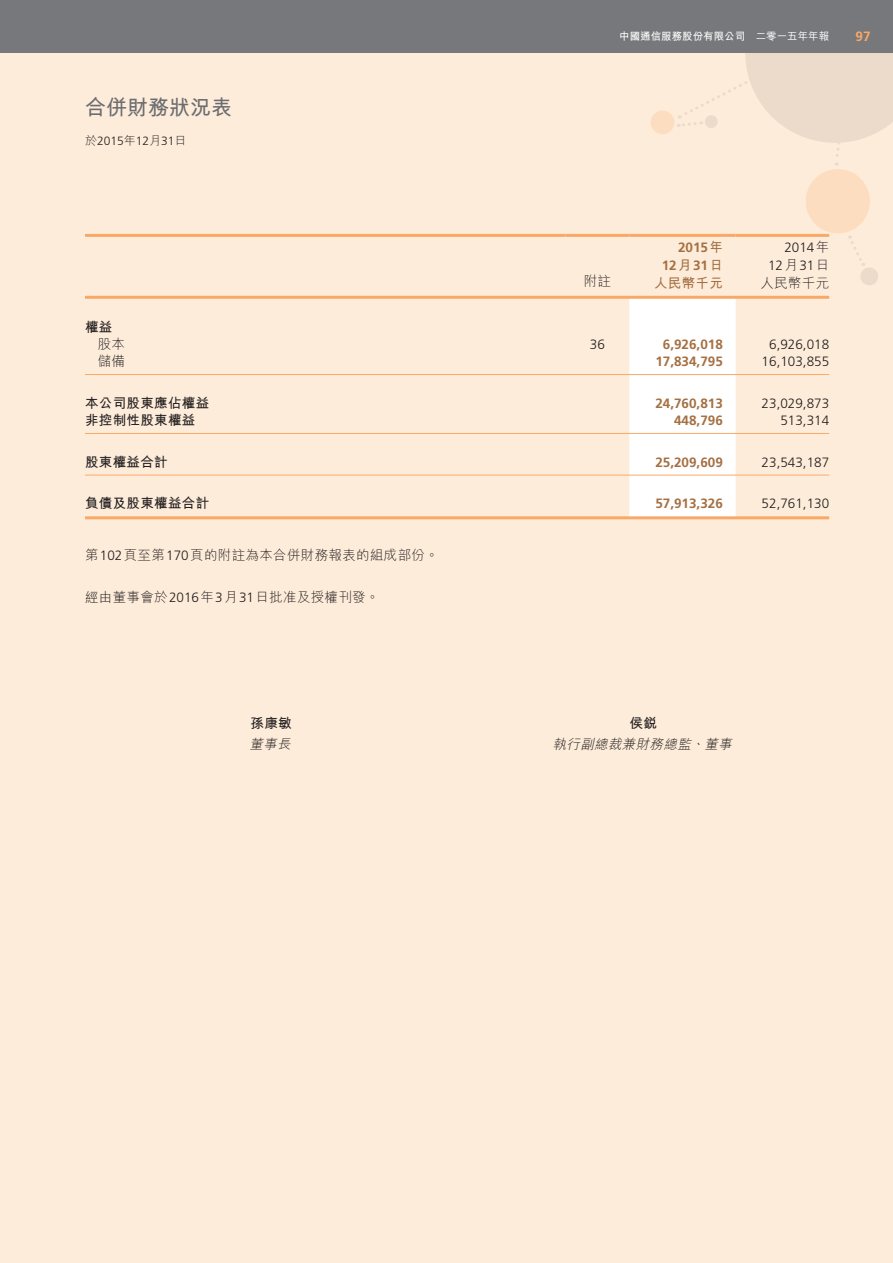
<style>
.page{position:relative;width:893px;height:1263px;background:#fff}
.page>*{position:absolute;margin:0;border:0;box-sizing:border-box;transform-origin:0 0}
.t1{font:700 21px "M Hei HK";color:#6c6d70}
.t2{font:300 13.5px/17.2px "Frutiger LT Std";color:#231f20;text-align:right}
.t3{font:700 13.5px/17.2px "Frutiger LT Std";color:#a57043;text-align:right}
.t4{font:300 13.5px "M Hei HK";letter-spacing:.025em;color:#231f20}
.t5{font:700 13.5px "M Hei HK";letter-spacing:.025em;color:#231f20}
.t6{font:italic 300 13.5px "M Hei HK";color:#231f20}
.t7{font:700 13.5px "M Hei HK";letter-spacing:.025em;color:#a57043}
.t8{font:700 13.5px "Frutiger LT Std";color:#f9a967}
.t9{font:300 12px "Frutiger LT Std";color:#231f20}
.t10{font:700 10.5px "M Hei HK";color:#fff}
.s1{font-family:"M Hei HK"}
.s2{font-weight:500}
.s3{font-family:"Frutiger LT Std"}
</style>
<div class="page">
<div style="left:0;top:46px;width:893px;height:1217px;background:#feecda"></div>
<div style="left:0;top:0;width:893px;height:53px;background:#76787b"></div>
<div style="left:629px;top:299px;width:107px;height:217px;background:#fff"></div>
<hr style="left:85px;top:374px;width:744px;height:1px;background:#f9a967">
<hr style="left:85px;top:433px;width:744px;height:1px;background:#f9a967">
<hr style="left:85px;top:475px;width:744px;height:1px;background:#f9a967">
<hr style="left:85px;top:516px;width:744px;height:3px;background:#f9a967">
<hr style="left:85px;top:296px;width:744px;height:3px;background:#f9a967">
<svg style="left:649px;top:53px;width:244px;height:232px"></svg>
<hr style="left:629px;top:234px;width:94px;height:3px;background:#f9a967">
<hr style="left:566px;top:234px;width:63px;height:3px;background:#f9a967">
<hr style="left:85px;top:234px;width:481px;height:3px;background:#f9a967">
<h1 class="t1" style="left:85px;top:99px;width:148px">合併財務狀況表</h1>
<p class="t9" style="left:85px;top:136px;width:103px"><span class="s1">於</span>2015<span class="s1">年</span>12<span class="s1">月</span>31<span class="s1">日</span></p>
<p class="t10" style="left:619px;top:32px;width:211px">中國通信服務股份有限公司 <span class="s2">二零一五年年報</span></p>
<p class="t8" style="left:856px;top:30px;width:17px">97</p>
<p class="t3" style="left:662px;top:240px;width:63px">2015<span class="s1">年<br></span>12<span class="s1">月</span>31<span class="s1">日</span></p>
<p class="t2" style="left:768px;top:240px;width:63px">2014<span class="s1">年<br></span>12<span class="s1">月</span>31<span class="s1">日</span></p>
<p class="t4" style="left:584px;top:275px;width:29px">附註</p>
<p class="t7" style="left:654px;top:278px;width:70px">人民幣千元</p>
<p class="t4" style="left:760px;top:278px;width:70px">人民幣千元</p>
<p class="t5" style="left:85px;top:321px;width:29px">權益</p>
<p class="t4" style="left:98px;top:339px;width:29px">股本</p>
<p class="t2" style="left:590px;top:337px;width:17px">36</p>
<p class="t3" style="left:663px;top:336px;width:62px">6,926,018</p>
<p class="t2" style="left:769px;top:337px;width:62px">6,926,018</p>
<p class="t4" style="left:98px;top:356px;width:29px">儲備</p>
<p class="t3" style="left:655px;top:354px;width:69px">17,834,795</p>
<p class="t2" style="left:762px;top:354px;width:69px">16,103,855</p>
<p class="t5" style="left:85px;top:398px;width:126px">本公司股東應佔權益</p>
<p class="t3" style="left:655px;top:395px;width:69px">24,760,813</p>
<p class="t2" style="left:762px;top:395px;width:69px">23,029,873</p>
<p class="t5" style="left:85px;top:415px;width:112px">非控制性股東權益</p>
<p class="t3" style="left:674px;top:413px;width:50px">448,796</p>
<p class="t2" style="left:780px;top:413px;width:50px">513,314</p>
<p class="t5" style="left:85px;top:456px;width:84px">股東權益合計</p>
<p class="t3" style="left:655px;top:454px;width:69px">25,209,609</p>
<p class="t2" style="left:762px;top:454px;width:69px">23,543,187</p>
<p class="t5" style="left:85px;top:498px;width:126px">負債及股東權益合計</p>
<p class="t3" style="left:655px;top:496px;width:69px">57,913,326</p>
<p class="t2" style="left:762px;top:496px;width:69px">52,761,130</p>
<p class="t4" style="left:85px;top:549px;width:355px">第<span class="s3">102</span>頁至第<span class="s3">170</span>頁的附註為本合併財務報表的組成部份。</p>
<p class="t4" style="left:85px;top:591px;width:296px">經由董事會於<span class="s3">2016</span>年<span class="s3">3</span>月<span class="s3">31</span>日批准及授權刊發。</p>
<p class="t5" style="left:251px;top:717px;width:43px">孫康敏</p>
<p class="t5" style="left:630px;top:717px;width:29px">侯銳</p>
<p class="t6" style="left:249px;top:738px;width:45px">董事長</p>
<p class="t6" style="left:553px;top:738px;width:183px">執行副總裁兼財務總監、董事</p>
</div>
